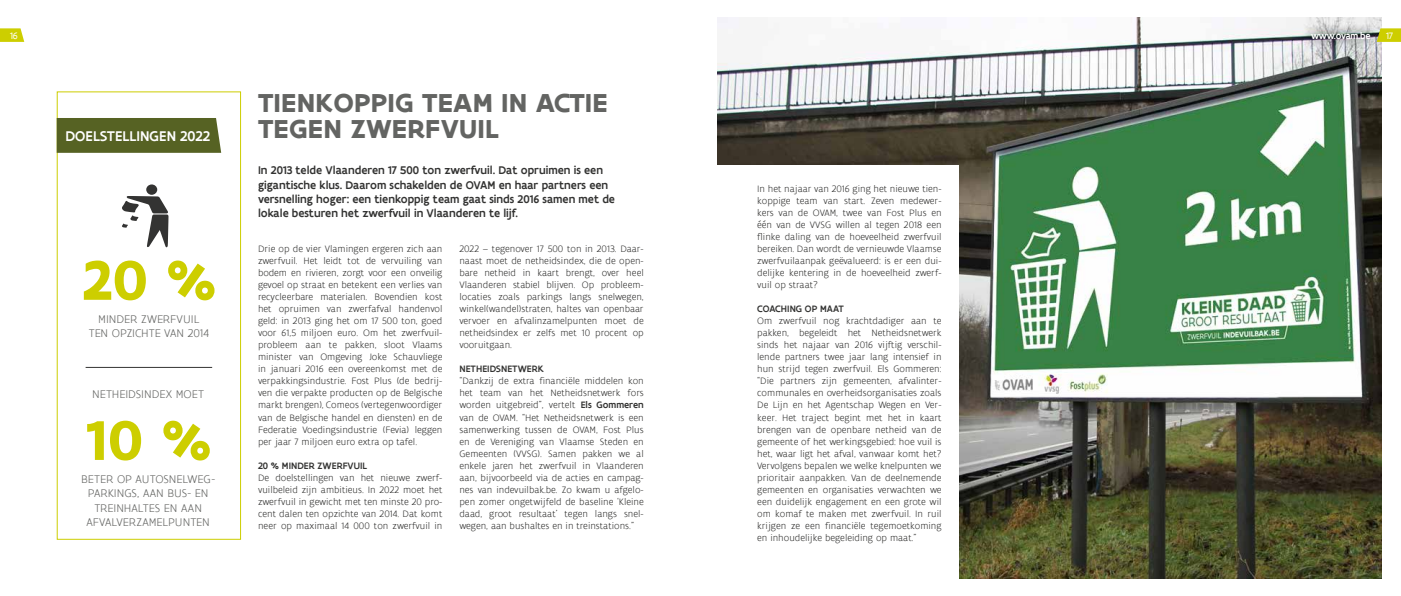
<style>
.page{position:relative;width:1401px;height:596px;background:#fff}
.page>*{position:absolute;margin:0;border:0;box-sizing:border-box;transform-origin:0 0}
.t1{font:700 60px "Flanders Art Sans";color:#cdce00}
.t2{font:700 28px/26px "Flanders Art Sans";letter-spacing:.005em;color:#636462}
.t3{font:500 15.1px "Flanders Art Sans";letter-spacing:.005em;color:#fff}
.t4{font:500 12px/14.4px "Flanders Art Sans";color:#333332}
.t5{font:300 12px/14.4px "Flanders Art Sans";letter-spacing:-.005em;color:#636462;text-align:center}
.t6{font:300 10px/12px "Flanders Art Sans";color:#333332;text-align:justify}
.t7{font:500 10px "Flanders Art Sans";letter-spacing:.005em;color:#333332}
.t8{font:500 10px "Flanders Art Sans";letter-spacing:-.025em;color:#fff}
.t9{font:10px "Flanders Art Sans";color:#fff;scale:1.05 1}
.s1{font-weight:500}
</style>
<div class="page">
<img style="left:717px;top:17px;width:664px;height:561px">
<svg style="left:0;top:28px;width:24px;height:14px"></svg>
<svg style="left:1379px;top:28px;width:21px;height:14px"></svg>
<svg style="left:1301px;top:23px;width:78px;height:26px;background:#aaacae"></svg>
<div style="left:700px;top:165px;width:258px;height:430px;background:#fff"></div>
<div style="left:57px;top:91px;width:184px;height:448px;border:1px solid #cdce00"></div>
<div style="left:57px;top:118px;width:164px;height:35px;background:#566223"></div>
<svg style="left:122px;top:196px;width:46px;height:51px"></svg>
<div style="left:146px;top:184px;width:11px;height:11px;background:#333332;border-radius:50%"></div>
<hr style="left:86px;top:367px;width:126px;height:1px;background:#333332">
<p class="t9" style="left:10px;top:30px;width:9px">16</p>
<p class="t8" style="left:1310px;top:29px;width:61px">www.ovam.be</p>
<p class="t9" style="left:1385px;top:30px;width:8px">17</p>
<h3 class="t3" style="left:65px;top:127px;width:146px">DOELSTELLINGEN 2022</h3>
<h1 class="t1" style="left:81px;top:242px;width:137px">20 %</h1>
<p class="t5" style="left:89px;top:312px;width:122px">MINDER ZWERFVUIL<br>TEN OPZICHTE VAN 2014</p>
<p class="t5" style="left:92px;top:386px;width:113px">NETHEIDSINDEX MOET</p>
<h1 class="t1" style="left:84px;top:402px;width:129px">10 %</h1>
<p class="t5" style="left:86px;top:486px;width:125px">PARKINGS, AAN BUS- EN<br>TREINHALTES EN AAN<br>AFVALVERZAMELPUNTEN</p>
<p class="t5" style="left:81px;top:472px;width:135px">BETER OP AUTOSNELWEG-</p>
<h2 class="t2" style="left:258px;top:90px;width:351px">TIENKOPPIG TEAM IN ACTIE<br>TEGEN ZWERFVUIL</h2>
<p class="t4" style="left:258px;top:163px;width:358px">In 2013 telde Vlaanderen 17 500 ton zwerfvuil. Dat opruimen is een gigantische klus. Daarom schakelden de OVAM en haar partners een versnelling hoger: een tienkoppig team gaat sinds 2016 samen met de lokale besturen het zwerfvuil in Vlaanderen te lijf.</p>
<p class="t6" style="left:258px;top:243px;width:186px">Drie op de vier Vlamingen ergeren zich aan zwerfvuil. Het leidt tot de vervuiling van bodem en rivieren, zorgt voor een onveilig gevoel op straat en betekent een verlies van recycleerbare materialen. Bovendien kost het opruimen van zwerfafval handenvol geld: in 2013 ging het om 17 500 ton, goed voor 61,5 miljoen euro. Om het zwerfvuil&shy;probleem aan te pakken, sloot Vlaams minister van Omgeving Joke Schauvliege in januari 2016 een overeenkomst met de verpakkingsindustrie. Fost Plus (de bedrij&shy;ven die verpakte producten op de Belgische markt brengen), Comeos (vertegenwoordiger van de Belgische handel en diensten) en de Federatie Voedingsindustrie (Fevia) leggen per jaar 7 miljoen euro extra op tafel.</p>
<p class="t7" style="left:258px;top:458px;width:111px">20 % MINDER ZWERFVUIL</p>
<p class="t6" style="left:258px;top:471px;width:186px">De doelstellingen van het nieuwe zwerf&shy;vuilbeleid zijn ambitieus. In 2022 moet het zwerfvuil in gewicht met ten minste 20 pro&shy;cent dalen ten opzichte van 2014. Dat komt neer op maximaal 14 000 ton zwerfvuil in</p>
<p class="t6" style="left:459px;top:243px;width:186px">2022 – tegenover 17 500 ton in 2013. Daar&shy;naast moet de netheidsindex, die de open&shy;bare netheid in kaart brengt, over heel Vlaanderen stabiel blijven. Op probleem&shy;locaties zoals parkings langs snelwegen, winkel(wandel)straten, haltes van openbaar vervoer en afvalinzamelpunten moet de netheidsindex er zelfs met 10 procent op vooruitgaan.</p>
<p class="t7" style="left:459px;top:362px;width:86px">NETHEIDSNETWERK</p>
<p class="t6" style="left:459px;top:375px;width:186px">“Dankzij de extra financiële middelen kon het team van het Netheidsnetwerk fors worden uitgebreid”, vertelt <span class="s1">Els Gommeren </span>van de OVAM. “Het Netheidsnetwerk is een samenwerking tussen de OVAM, Fost Plus en de Vereniging van Vlaamse Steden en Gemeenten (VVSG). Samen pakken we al enkele jaren het zwerfvuil in Vlaanderen aan, bijvoorbeeld via de acties en campag&shy;nes van indevuilbak.be. Zo kwam u afgelo&shy;pen zomer ongetwijfeld de baseline ‘Kleine daad, groot resultaat’ tegen langs snel&shy;wegen, aan bushaltes en in treinstations.”</p>
<p class="t6" style="left:757px;top:183px;width:186px">In het najaar van 2016 ging het nieuwe tien&shy;koppige team van start. Zeven medewer&shy;kers van de OVAM, twee van Fost Plus en één van de VVSG willen al tegen 2018 een flinke daling van de hoeveelheid zwerfvuil bereiken. Dan wordt de vernieuwde Vlaamse zwerfvuilaanpak geëvalueerd: is er een dui&shy;delijke kentering in de hoeveelheid zwerf&shy;vuil op straat?</p>
<p class="t7" style="left:757px;top:302px;width:88px">COACHING OP MAAT</p>
<p class="t6" style="left:757px;top:315px;width:186px">Om zwerfvuil nog krachtdadiger aan te pakken, begeleidt het Netheidsnetwerk sinds het najaar van 2016 vijftig verschil&shy;lende partners twee jaar lang intensief in hun strijd tegen zwerfvuil. Els Gommeren: “Die partners zijn gemeenten, afvalinter&shy;communales en overheidsorganisaties zoals De Lijn en het Agentschap Wegen en Ver&shy;keer. Het traject begint met het in kaart brengen van de openbare netheid van de gemeente of het werkingsgebied: hoe vuil is het, waar ligt het afval, vanwaar komt het?<br>Vervolgens bepalen we welke knelpunten we prioritair aanpakken. Van de deelnemende gemeenten en organisaties verwachten we een duidelijk engagement en een grote wil om komaf te maken met zwerfvuil. In ruil krijgen ze een financiële tegemoetkoming en inhoudelijke begeleiding op maat.”</p>
</div>
